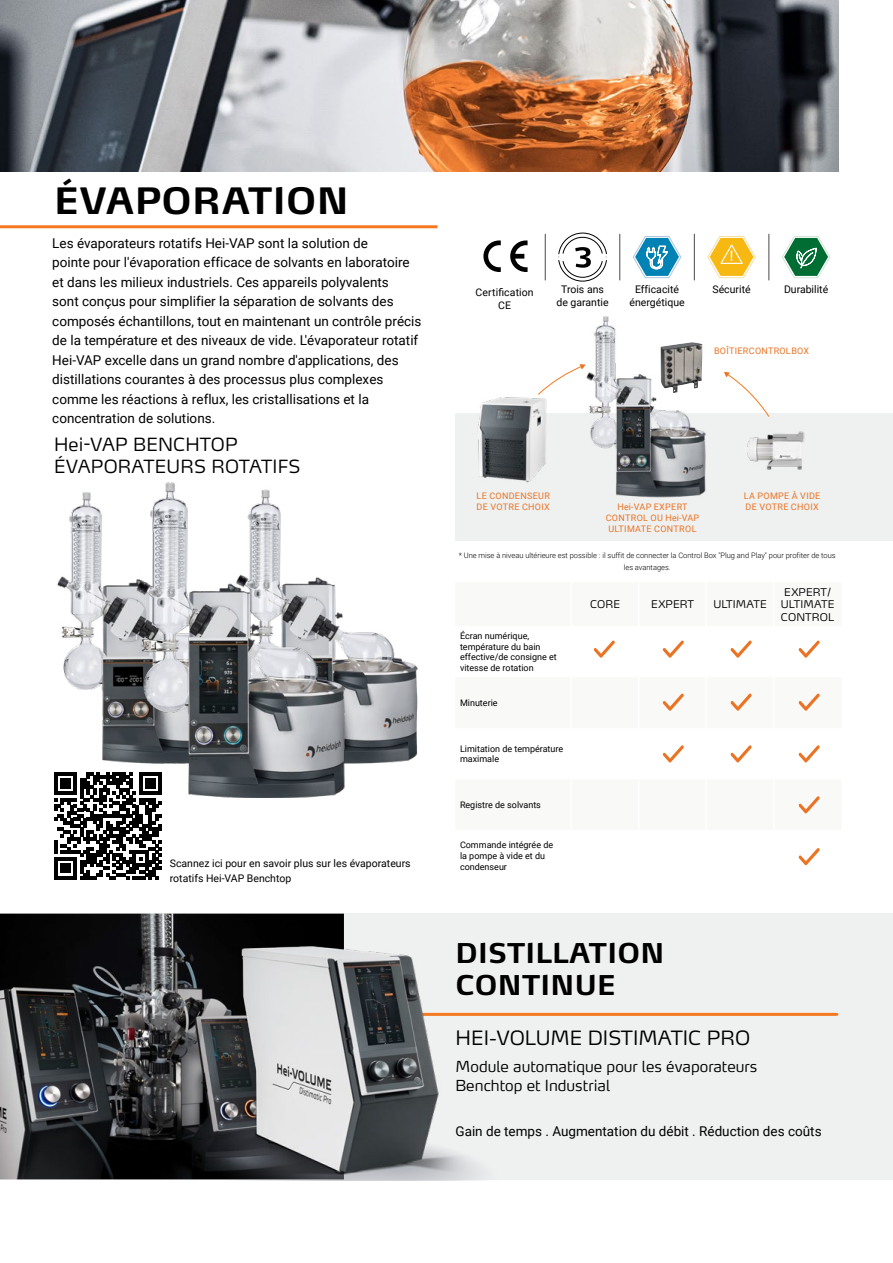
<style>
.page{position:relative;width:893px;height:1263px;background:#fff}
.page>*{position:absolute;margin:0;border:0;box-sizing:border-box;transform-origin:0 0}
.t1{font:700 36px "Max OT";letter-spacing:.01em;color:#000}
.t2{font:700 27px/32.4px "Max OT";letter-spacing:.01em;color:#000}
.t3{font:300 19.5px "Max OT";color:#000}
.t4{font:300 18px/21.6px "Max OT";letter-spacing:.01em;color:#000}
.t5{font:300 15px/19.5px "Max OT";color:#000}
.t6{font:13.5px/19.5px "Roboto";color:#000}
.t7{font:10.5px/13.5px "Roboto";color:#000;text-align:center}
.t8{font:300 10.5px/12.6px "Max OT";letter-spacing:.01em;color:#000;text-align:center}
.t9{font:9px/10.8px "Roboto";color:#000}
.t10{font:9px/10.8px "Roboto";letter-spacing:.035em;color:#ea7424}
.t11{font:300 7.5px/12.1px "Roboto";color:#000101;text-align:center}
</style>
<div class="page">
<div style="left:0;top:914px;width:893px;height:266px;background:#eff0f0"></div>
<svg style="left:54px;top:772px;width:108px;height:108px"></svg>
<img style="left:0;top:0;width:839px;height:171px">
<div style="left:455px;top:413px;width:438px;height:128px;background:#eff0f0"></div>
<hr style="left:0;top:225px;width:437px;height:3px;background:#f47920">
<hr style="left:266px;top:1013px;width:571px;height:3px;background:#f47920">
<img style="left:0;top:914px;width:344px;height:265px">
<img style="left:178px;top:942px;width:324px;height:238px">
<img style="left:586px;top:316px;width:120px;height:182px">
<img style="left:748px;top:431px;width:56px;height:39px">
<img style="left:661px;top:342px;width:41px;height:51px">
<svg style="left:538px;top:364px;width:48px;height:31px"></svg>
<svg style="left:724px;top:372px;width:46px;height:45px"></svg>
<img style="left:478px;top:397px;width:69px;height:85px">
<svg style="left:594px;top:640px;width:21px;height:18px"></svg>
<svg style="left:730px;top:640px;width:22px;height:18px"></svg>
<svg style="left:663px;top:640px;width:21px;height:18px"></svg>
<svg style="left:798px;top:640px;width:22px;height:18px"></svg>
<svg style="left:798px;top:848px;width:22px;height:17px"></svg>
<svg style="left:798px;top:796px;width:22px;height:17px"></svg>
<svg style="left:798px;top:745px;width:22px;height:18px"></svg>
<svg style="left:730px;top:745px;width:22px;height:18px"></svg>
<svg style="left:663px;top:745px;width:21px;height:18px"></svg>
<svg style="left:730px;top:693px;width:22px;height:18px"></svg>
<svg style="left:798px;top:693px;width:22px;height:18px"></svg>
<svg style="left:663px;top:693px;width:21px;height:18px"></svg>
<img style="left:353px;top:632px;width:65px;height:132px">
<img style="left:57px;top:492px;width:77px;height:271px">
<img style="left:134px;top:482px;width:219px;height:315px">
<svg style="left:558px;top:233px;width:49px;height:48px"></svg>
<svg style="left:782px;top:236px;width:49px;height:42px"></svg>
<svg style="left:707px;top:236px;width:49px;height:42px"></svg>
<svg style="left:633px;top:236px;width:49px;height:42px"></svg>
<hr style="left:619px;top:234px;width:1px;height:46px;background:#4a4a4d">
<hr style="left:545px;top:234px;width:1px;height:46px;background:#4a4a4d">
<hr style="left:694px;top:234px;width:1px;height:46px;background:#4a4a4d">
<hr style="left:768px;top:234px;width:1px;height:46px;background:#4a4a4d">
<svg style="left:483px;top:240px;width:18px;height:32px"></svg>
<svg style="left:510px;top:240px;width:17px;height:32px"></svg>
<h1 class="t1" style="left:54px;top:178px;width:296px">ÉVAPORATION</h1>
<p class="t6" style="left:52px;top:232px;width:371px">Les évaporateurs rotatifs Hei-VAP sont la solution de<br>pointe pour l'évaporation efficace de solvants en laboratoire et dans les milieux industriels. Ces appareils polyvalents<br>sont conçus pour simplifier la séparation de solvants des composés échantillons, tout en maintenant un contrôle précis de la température et des niveaux de vide. L'évaporateur rotatif Hei-VAP excelle dans un grand nombre d'applications, des distillations courantes à des processus plus complexes comme les réactions à reflux, les cristallisations et la concentration de solutions.</p>
<h3 class="t4" style="left:54px;top:434px;width:248px">Hei-VAP BENCHTOP<br>ÉVAPORATEURS ROTATIFS</h3>
<p class="t7" style="left:170px;top:856px;width:242px;line-height:15px;text-align:left">Scannez ici pour en savoir plus sur les évaporateurs rotatifs Hei-VAP Benchtop</p>
<p class="t7" style="left:476px;top:285px;width:60px">Certification<br>CE</p>
<p class="t7" style="left:556px;top:282px;width:54px">Trois ans de garantie</p>
<p class="t7" style="left:629px;top:282px;width:57px">Efficacité énergétique</p>
<p class="t7" style="left:712px;top:282px;width:40px">Sécurité</p>
<p class="t7" style="left:784px;top:282px;width:46px">Durabilité</p>
<p class="t10" style="left:714px;top:345px;width:97px">BOÎTIER CONTROL BOX</p>
<p class="t10" style="left:476px;top:490px;width:75px">LE CONDENSEUR<br>DE VOTRE CHOIX</p>
<p class="t10" style="left:744px;top:490px;width:78px">LA POMPE À VIDE<br>DE VOTRE CHOIX</p>
<p class="t10" style="left:606px;top:501px;width:95px;text-align:center">Hei-VAP EXPERT<br>CONTROL OU Hei-VAP<br>ULTIMATE CONTROL</p>
<p class="t11" style="left:459px;top:548px;width:378px">* Une mise à niveau ultérieure est possible : il suffit de connecter la Control Box "Plug and Play" pour profiter de tous les avantages.</p>
<p class="t9" style="left:460px;top:630px;width:98px">Écran numérique, température du bain effective/de consigne et vitesse de rotation</p>
<p class="t9" style="left:460px;top:697px;width:39px">Minuterie</p>
<p class="t9" style="left:460px;top:743px;width:105px">Limitation de température maximale</p>
<p class="t9" style="left:460px;top:799px;width:82px">Registre de solvants</p>
<p class="t9" style="left:460px;top:839px;width:95px">Commande intégrée de la pompe à vide et du condenseur</p>
<p class="t8" style="left:590px;top:598px;width:31px">CORE</p>
<p class="t8" style="left:651px;top:598px;width:44px">EXPERT</p>
<p class="t8" style="left:713px;top:598px;width:55px">ULTIMATE</p>
<p class="t8" style="left:781px;top:585px;width:55px">EXPERT/<br>ULTIMATE<br>CONTROL</p>
<h2 class="t2" style="left:456px;top:936px;width:210px">DISTILLATION<br>CONTINUE</h2>
<h3 class="t3" style="left:455px;top:1025px;width:296px">HEI-VOLUME DISTIMATIC PRO</h3>
<p class="t5" style="left:455px;top:1056px;width:303px">Module automatique pour les évaporateurs<br>Benchtop et Industrial</p>
<p class="t6" style="left:455px;top:1121px;width:368px">Gain de temps . Augmentation du débit . Réduction des coûts</p>
</div>
